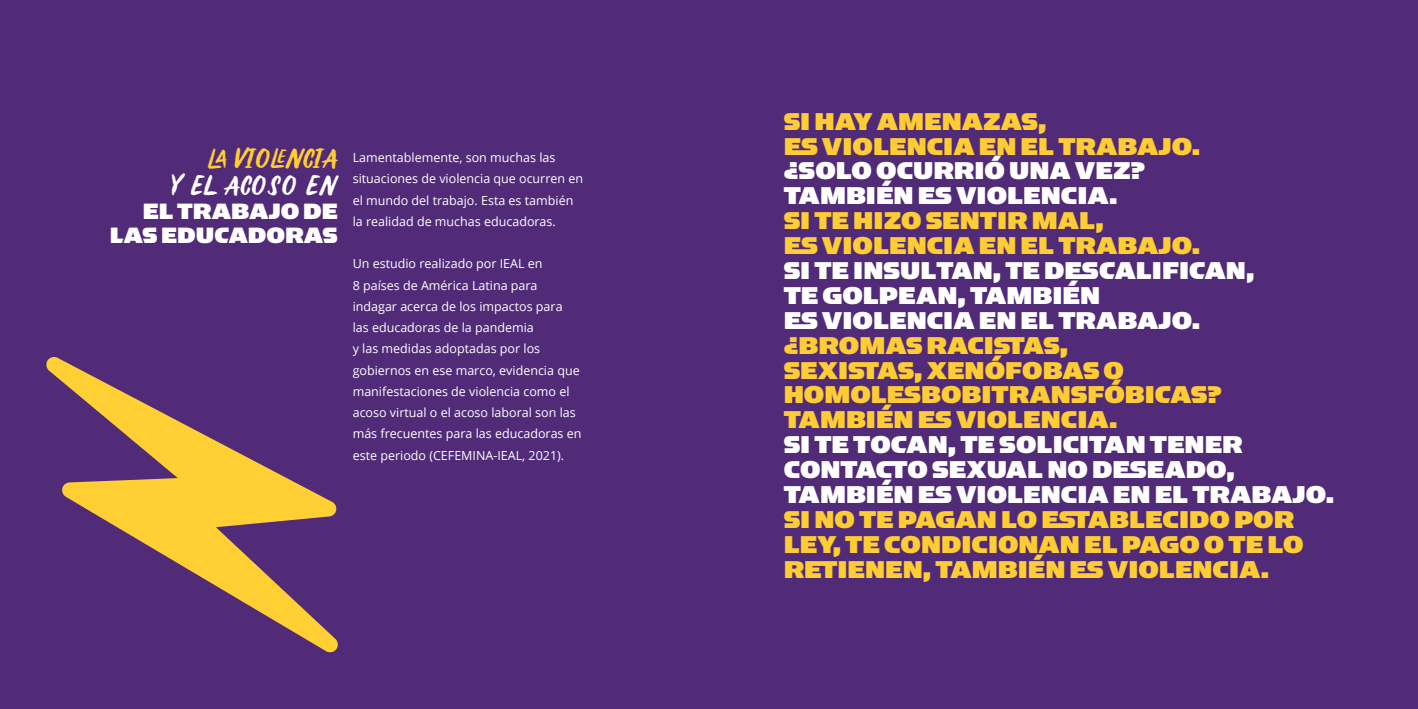
<style>
.page{position:relative;width:1418px;height:709px;background:#fff}
.page>*{position:absolute;margin:0;border:0;box-sizing:border-box;transform-origin:0 0}
.t1{font:30px "Toriton";color:#fecc35}
.t2{font:30px "Toriton";color:#fff}
.t3{font:27.38px/24.9px "Simian Display Gorilla";color:#fecc35}
.t4{font:27.38px/24.9px "Simian Display Gorilla";color:#fff}
.t5{font:25px "Simian Display Gorilla";color:#fff}
.t6{font:12.5px/21.2px "Open Sans";color:#fff}
</style>
<div class="page">
<div style="left:0;top:0;width:1417px;height:709px;background:#512a78"></div>
<svg style="left:46px;top:357px;width:292px;height:295px"></svg>
<h1 class="t1" style="left:210px;top:138px;width:130px">LA VIOLENCIA</h1>
<h1 class="t2" style="left:171px;top:166px;width:168px">Y EL ACOSO EN</h1>
<h3 class="t5" style="left:110px;top:221px;width:229px">LAS EDUCADORAS</h3>
<h3 class="t5" style="left:143px;top:197px;width:196px">EL TRABAJO DE</h3>
<p class="t6" style="left:353px;top:146px;width:232px">Lamentablemente, son muchas las situaciones de violencia que ocurren en el mundo del trabajo. Esta es también la realidad de muchas educadoras.</p>
<p class="t6" style="left:353px;top:253px;width:230px">Un estudio realizado por IEAL en<br>8 países de América Latina para indagar acerca de los impactos para las educadoras de la pandemia<br>y las medidas adoptadas por los gobiernos en ese marco, evidencia que manifestaciones de violencia como el acoso virtual o el acoso laboral son las más frecuentes para las educadoras en este periodo (CEFEMINA-IEAL, 2021).</p>
<h2 class="t3" style="left:783px;top:108px;width:418px">SI HAY AMENAZAS,<br>ES VIOLENCIA EN EL TRABAJO.</h2>
<h2 class="t4" style="left:783px;top:158px;width:363px">¿SOLO OCURRIÓ UNA VEZ?<br>TAMBIÉN ES VIOLENCIA.</h2>
<h2 class="t3" style="left:783px;top:208px;width:418px">SI TE HIZO SENTIR MAL,<br>ES VIOLENCIA EN EL TRABAJO.</h2>
<h2 class="t4" style="left:783px;top:257px;width:472px">SI TE INSULTAN, TE DESCALIFICAN,<br>TE GOLPEAN, TAMBIÉN<br>ES VIOLENCIA EN EL TRABAJO.</h2>
<h2 class="t3" style="left:783px;top:332px;width:440px">¿BROMAS RACISTAS,<br>SEXISTAS, XENÓFOBAS O<br>HOMOLESBOBITRANSFÓBICAS?<br>TAMBIÉN ES VIOLENCIA.</h2>
<h2 class="t4" style="left:783px;top:432px;width:552px">SI TE TOCAN, TE SOLICITAN TENER<br>CONTACTO SEXUAL NO DESEADO,<br>TAMBIÉN ES VIOLENCIA EN EL TRABAJO.</h2>
<h2 class="t3" style="left:783px;top:506px;width:521px">SI NO TE PAGAN LO ESTABLECIDO POR<br>LEY, TE CONDICIONAN EL PAGO O TE LO<br>RETIENEN, TAMBIÉN ES VIOLENCIA.</h2>
</div>
